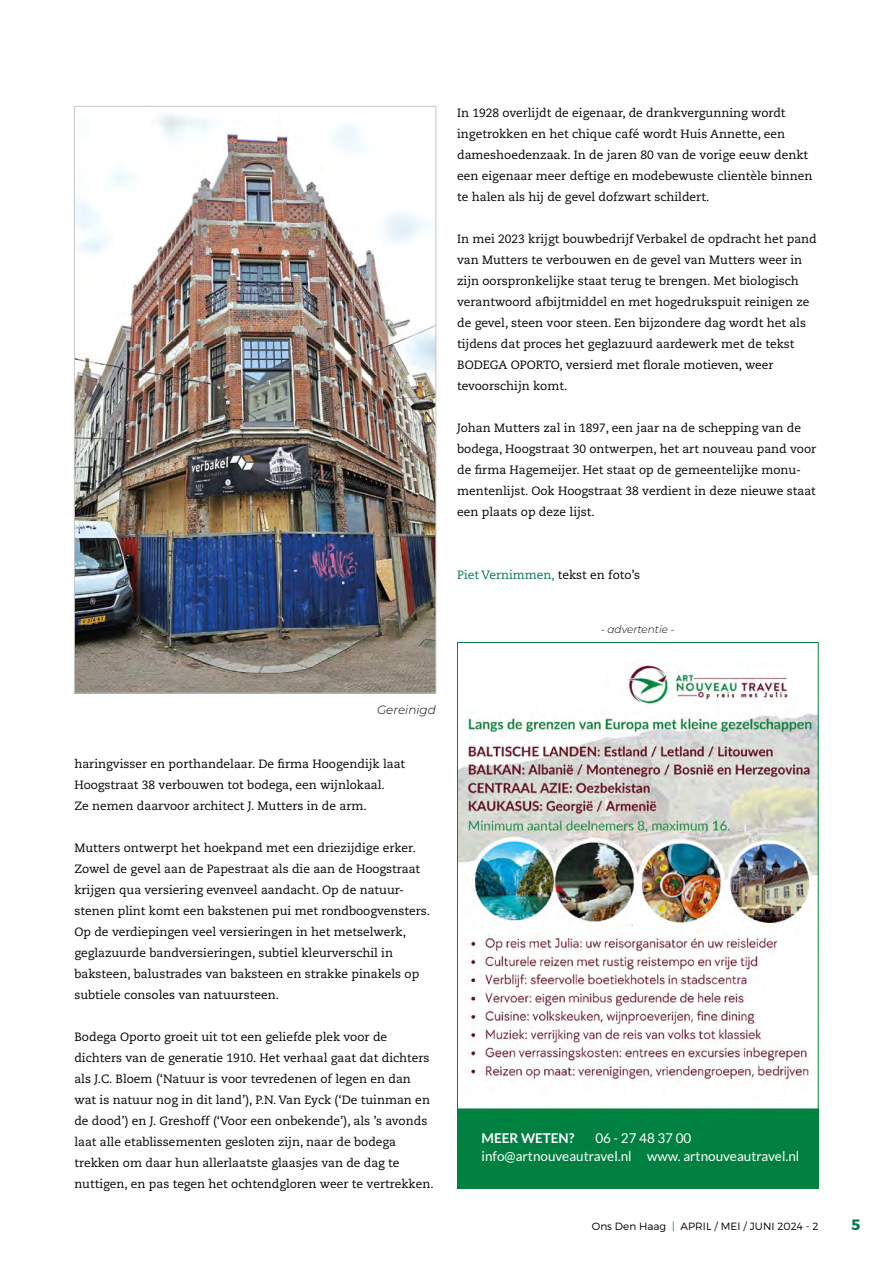
<style>
.page{position:relative;width:893px;height:1263px;background:#fff}
.page>*{position:absolute;margin:0;border:0;box-sizing:border-box;transform-origin:0 0}
.t1{font:700 15px "Montserrat";color:#007a4e}
.t2{font:13.5px/18px "Lato";color:#fff;text-align:center}
.t3{font:700 13.5px "Lato";color:#fff}
.t4{font:12px/21px "Caecilia LT Std";color:#000}
.t5{font:12px "Caecilia LT Std";color:#007a4e}
.t6{font:italic 300 12px "Montserrat";color:#000}
.t7{font:300 10.5px "Montserrat";color:#000}
.t8{font:italic 300 10.5px "Montserrat";color:#000}
.s1{color:#000}
.s2{color:#007a4e}
</style>
<div class="page">
<img style="left:76px;top:114px;width:358px;height:577px">
<img style="left:459px;top:665px;width:358px;height:521px">
<p class="t4" style="left:457px;top:103px;width:357px">In 1928 overlijdt de eigenaar, de drankvergunning wordt ingetrokken en het chique café wordt Huis Annette, een dameshoedenzaak. In de jaren 80 van de vorige eeuw denkt een eigenaar meer deftige en modebewuste clientèle binnen te halen als hij de gevel dofzwart schildert.</p>
<p class="t4" style="left:457px;top:229px;width:361px">In mei 2023 krijgt bouwbedrijf Verbakel de opdracht het pand van Mutters te verbouwen en de gevel van Mutters weer in zijn oorspronkelijke staat terug te brengen. Met biologisch verantwoord afbijtmiddel en met hogedrukspuit reinigen ze de gevel, steen voor steen. Een bijzondere dag wordt het als tijdens dat proces het geglazuurd aardewerk met de tekst BODEGA OPORTO, versierd met florale motieven, weer tevoorschijn komt.</p>
<p class="t4" style="left:457px;top:418px;width:361px">Johan Mutters zal in 1897, een jaar na de schepping van de bodega, Hoogstraat 30 ontwerpen, het art nouveau pand voor de firma Hagemeijer. Het staat op de gemeentelijke monu&shy;mentenlijst. Ook Hoogstraat 38 verdient in deze nieuwe staat een plaats op deze lijst.</p>
<p class="t5" style="left:457px;top:568px;width:184px">Piet Vernimmen, <span class="s1">tekst en foto’s</span></p>
<p class="t8" style="left:601px;top:622px;width:76px">- advertentie -</p>
<p class="t6" style="left:377px;top:701px;width:60px">Gereinigd</p>
<p class="t4" style="left:74px;top:754px;width:332px">haringvisser en porthandelaar. De firma Hoogendijk laat<br>Hoogstraat 38 verbouwen tot bodega, een wijnlokaal.<br>Ze nemen daarvoor architect J. Mutters in de arm.</p>
<p class="t4" style="left:74px;top:838px;width:357px">Mutters ontwerpt het hoekpand met een driezijdige erker.<br>Zowel de gevel aan de Papestraat als die aan de Hoogstraat krijgen qua versiering evenveel aandacht. Op de natuur&shy;stenen plint komt een bakstenen pui met rondboogvensters.<br>Op de verdiepingen veel versieringen in het metselwerk, geglazuurde bandversieringen, subtiel kleurverschil in baksteen, balustrades van baksteen en strakke pinakels op subtiele consoles van natuursteen.</p>
<p class="t4" style="left:74px;top:1027px;width:361px">Bodega Oporto groeit uit tot een geliefde plek voor de dichters van de generatie 1910. Het verhaal gaat dat dichters als J.C. Bloem (‘Natuur is voor tevredenen of legen en dan wat is natuur nog in dit land’), P.N. Van Eyck (‘De tuinman en de dood’) en J. Greshoff (‘Voor een onbekende’), als ’s avonds laat alle etablissementen gesloten zijn, naar de bodega trekken om daar hun allerlaatste glaasjes van de dag te nuttigen, en pas tegen het ochtendgloren weer te vertrekken.</p>
<p class="t3" style="left:482px;top:1130px;width:94px">MEER WETEN?</p>
<p class="t2" style="left:482px;top:1128px;width:319px">06 - 27 48 37 00<br>info@artnouveautravel.nl www. artnouveautravel.nl</p>
<p class="t7" style="left:592px;top:1220px;width:228px">Ons Den Haag <span class="s2">|</span> APRIL / MEI / JUNI 2024 - 2</p>
<p class="t1" style="left:851px;top:1215px;width:10px">5</p>
</div>
